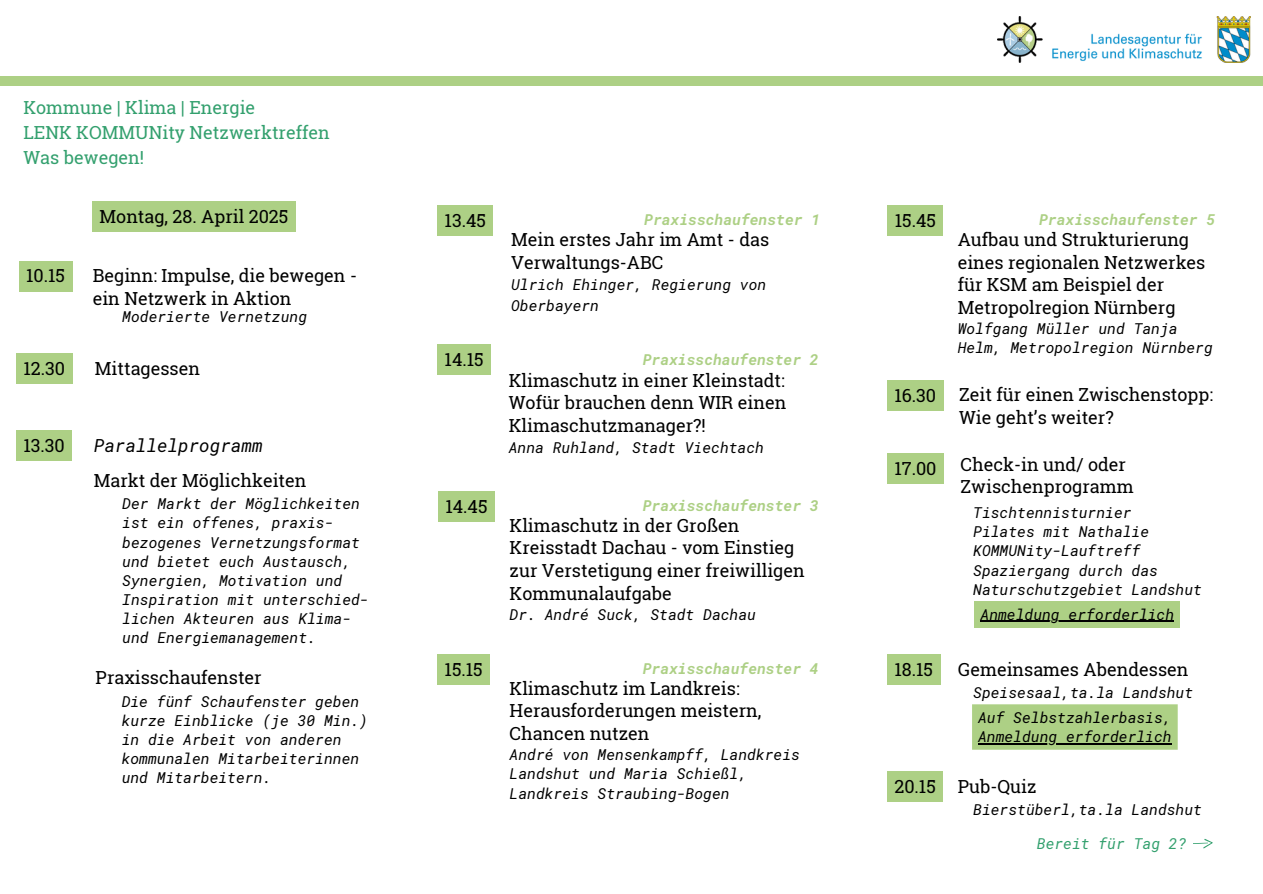
<style>
.page{position:relative;width:1263px;height:894px;background:#fff}
.page>*{position:absolute;margin:0;border:0;box-sizing:border-box;transform-origin:0 0}
.t1{font:18px/22.5px "Roboto Slab";color:#000}
.t2{font:18px/24.8px "Roboto Slab";color:#33a06e}
.t3{font:italic 18px "Roboto Mono";color:#000}
.t4{font:italic 15px/19.2px "Roboto Mono";color:#000}
.t5{font:italic 700 15px "Roboto Mono";color:#add085}
.t6{font:italic 15px "Roboto Mono";color:#33a06e}
</style>
<div class="page">
<img style="left:997px;top:17px;width:253px;height:46px">
<svg style="left:1193px;top:839px;width:20px;height:9px"></svg>
<div style="left:0;top:76px;width:1263px;height:10px;background:#add085"></div>
<div style="left:437px;top:344px;width:54px;height:31px;background:#add085"></div>
<div style="left:437px;top:654px;width:53px;height:31px;background:#add085"></div>
<div style="left:438px;top:491px;width:57px;height:31px;background:#add085"></div>
<div style="left:92px;top:201px;width:204px;height:31px;background:#add085"></div>
<div style="left:19px;top:261px;width:53px;height:30px;background:#add085"></div>
<div style="left:16px;top:353px;width:56px;height:31px;background:#add085"></div>
<div style="left:16px;top:430px;width:56px;height:31px;background:#add085"></div>
<div style="left:437px;top:205px;width:56px;height:31px;background:#add085"></div>
<div style="left:888px;top:205px;width:55px;height:31px;background:#add085"></div>
<div style="left:887px;top:380px;width:56px;height:31px;background:#add085"></div>
<div style="left:887px;top:770px;width:56px;height:31px;background:#add085"></div>
<div style="left:887px;top:453px;width:57px;height:31px;background:#add085"></div>
<div style="left:887px;top:654px;width:53px;height:31px;background:#add085"></div>
<div style="left:974px;top:601px;width:206px;height:26px;background:#add085"></div>
<hr style="left:980px;top:620px;width:194px;height:2px;background:#000">
<div style="left:972px;top:704px;width:206px;height:45px;background:#add085"></div>
<hr style="left:978px;top:743px;width:194px;height:1px;background:#000">
<h1 class="t2" style="left:23px;top:95px;width:308px">Kommune | Klima | Energie<br>LENK KOMMUNity Netzwerktreffen<br>Was bewegen!</h1>
<h1 class="t1" style="left:26px;top:264px;width:40px">10.15</h1>
<h1 class="t1" style="left:100px;top:205px;width:190px">Montag, 28. April 2025</h1>
<p class="t1" style="left:93px;top:264px;width:266px">Beginn: Impulse, die bewegen - ein Netzwerk in Aktion</p>
<h1 class="t4" style="left:122px;top:306px;width:186px">Moderierte Vernetzung</h1>
<p class="t1" style="left:23px;top:356px;width:43px">12.30</p>
<h1 class="t1" style="left:95px;top:356px;width:107px">Mittagessen</h1>
<h1 class="t1" style="left:23px;top:433px;width:43px">13.30</h1>
<p class="t3" style="left:94px;top:432px;width:170px">Parallelprogramm</p>
<h1 class="t1" style="left:94px;top:469px;width:214px">Markt der Möglichkeiten</h1>
<h1 class="t4" style="left:122px;top:493px;width:248px">Der Markt der Möglichkeiten ist ein offenes, praxis&shy;bezogenes Vernetzungsformat und bietet euch Austausch,<br>Synergien, Motivation und<br>Inspiration mit unterschied&shy;lichen Akteuren aus Klima&shy;und Energiemanagement.</h1>
<h1 class="t1" style="left:96px;top:665px;width:168px">Praxisschaufenster</h1>
<h1 class="t4" style="left:122px;top:691px;width:248px">Die fünf Schaufenster geben kurze Einblicke (je 30 Min.) in die Arbeit von anderen kommunalen Mitarbeiterinnen und Mitarbeitern.</h1>
<p class="t1" style="left:445px;top:209px;width:43px">13.45</p>
<h1 class="t5" style="left:644px;top:209px;width:177px">Praxisschaufenster 1</h1>
<h1 class="t1" style="left:511px;top:228px;width:260px">Mein erstes Jahr im Amt - das<br>Verwaltungs-ABC</h1>
<h1 class="t4" style="left:511px;top:274px;width:257px;line-height:20.2px">Ulrich Ehinger, Regierung von<br>Oberbayern</h1>
<h1 class="t1" style="left:445px;top:348px;width:41px">14.15</h1>
<p class="t5" style="left:643px;top:349px;width:177px">Praxisschaufenster 2</p>
<p class="t1" style="left:509px;top:368px;width:279px;text-align:justify">Klimaschutz in einer Kleinstadt:<br>Wofür brauchen denn WIR einen Klimaschutzmanager?!</p>
<p class="t4" style="left:509px;top:437px;width:257px">Anna Ruhland, Stadt Viechtach</p>
<h1 class="t1" style="left:445px;top:494px;width:44px">14.45</h1>
<h1 class="t5" style="left:643px;top:494px;width:177px">Praxisschaufenster 3</h1>
<h1 class="t1" style="left:510px;top:513px;width:297px">Klimaschutz in der Großen<br>Kreisstadt Dachau - vom Einstieg zur Verstetigung einer freiwilligen<br>Kommunalaufgabe</h1>
<h1 class="t4" style="left:510px;top:604px;width:248px">Dr. André Suck, Stadt Dachau</h1>
<p class="t1" style="left:445px;top:657px;width:40px">15.15</p>
<h1 class="t5" style="left:643px;top:657px;width:177px">Praxisschaufenster 4</h1>
<h1 class="t1" style="left:510px;top:676px;width:253px">Klimaschutz im Landkreis:<br>Herausforderungen meistern,<br>Chancen nutzen</h1>
<h1 class="t4" style="left:510px;top:744px;width:292px">André von Mensenkampff, Landkreis<br>Landshut und Maria Schießl,<br>Landkreis Straubing-Bogen</h1>
<p class="t1" style="left:895px;top:209px;width:43px">15.45</p>
<h1 class="t1" style="left:894px;top:383px;width:43px">16.30</h1>
<h1 class="t1" style="left:894px;top:456px;width:44px">17.00</h1>
<h1 class="t1" style="left:894px;top:657px;width:40px">18.15</h1>
<h1 class="t1" style="left:894px;top:774px;width:43px">20.15</h1>
<h1 class="t5" style="left:1039px;top:209px;width:177px">Praxisschaufenster 5</h1>
<h1 class="t1" style="left:958px;top:228px;width:249px">Aufbau und Strukturierung eines regionalen Netzwerkes für KSM am Beispiel der<br>Metropolregion Nürnberg</h1>
<h1 class="t4" style="left:958px;top:318px;width:257px">Wolfgang Müller und Tanja<br>Helm, Metropolregion Nürnberg</h1>
<p class="t1" style="left:959px;top:382px;width:255px">Zeit für einen Zwischenstopp:<br>Wie geht’s weiter?</p>
<p class="t1" style="left:961px;top:452px;width:175px">Check-in und/ oder<br>Zwischenprogramm</p>
<p class="t4" style="left:973px;top:502px;width:160px">Tischtennisturnier</p>
<p class="t4" style="left:973px;top:521px;width:177px">Pilates mit Nathalie</p>
<h1 class="t4" style="left:973px;top:541px;width:169px">KOMMUNity-Lauftreff</h1>
<h1 class="t4" style="left:973px;top:560px;width:230px">Spaziergang durch das<br>Naturschutzgebiet Landshut</h1>
<p class="t4" style="left:980px;top:604px;width:195px">Anmeldung erforderlich</p>
<p class="t1" style="left:958px;top:657px;width:232px">Gemeinsames Abendessen</p>
<h1 class="t4" style="left:973px;top:681px;width:221px">Speisesaal,ta.la Landshut</h1>
<h1 class="t4" style="left:978px;top:707px;width:195px">Auf Selbstzahlerbasis,</h1>
<p class="t4" style="left:978px;top:726px;width:195px">Anmeldung erforderlich</p>
<p class="t1" style="left:958px;top:774px;width:80px">Pub-Quiz</p>
<p class="t4" style="left:973px;top:799px;width:230px">Bierstüberl,ta.la Landshut</p>
<h1 class="t6" style="left:1037px;top:832px;width:151px">Bereit für Tag 2?</h1>
</div>
